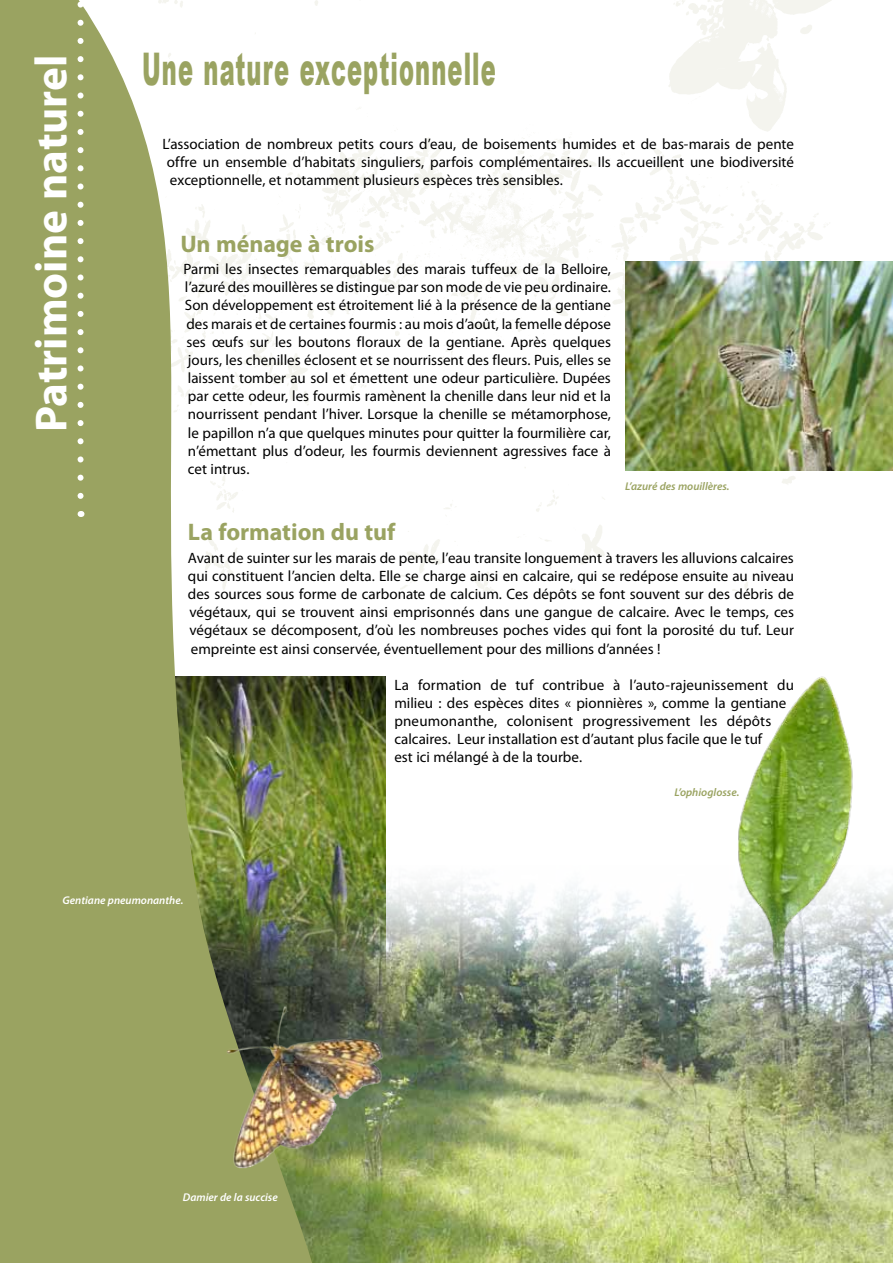
<style>
.page{position:relative;width:893px;height:1263px;background:#fff}
.page>*{position:absolute;margin:0;border:0;box-sizing:border-box;transform-origin:0 0}
.t1{font:900 45px "Arial";letter-spacing:.05em;color:#9aa361;scale:.5 1}
.t2{font:700 45px "Myriad Pro";color:#fff}
.t3{font:700 24px "Myriad Pro";letter-spacing:-.005em;color:#9aa361}
.t4{font:15px/18.1px "Myriad Pro";color:#000;text-align:justify}
.t5{font:italic 600 11.25px "Myriad Pro";color:#fff}
.t6{font:italic 600 11.25px "Myriad Pro";color:#9aa361}
</style>
<div class="page">
<img style="left:320px;top:0;width:573px;height:591px">
<img style="left:738px;top:676px;width:115px;height:170px">
<img style="left:318px;top:676px;width:68px;height:170px">
<img style="left:625px;top:261px;width:268px;height:209px">
<svg style="left:318px;top:846px;width:526px;height:19px"></svg>
<img style="left:318px;top:865px;width:575px;height:398px">
<svg style="left:0;top:0;width:318px;height:1263px;fill:#9aa361"></svg>
<svg style="left:78px;top:0;width:6px;height:496px"></svg>
<img style="left:227px;top:895px;width:218px;height:337px">
<h1 class="t2" style="left:26px;top:432px;width:379px;rotate:-90deg">Patrimoine naturel</h1>
<h1 class="t1" style="left:142px;top:36px;width:709px">Une nature exceptionnelle</h1>
<p class="t4" style="left:162px;top:135px;width:633px">L’association de nombreux petits cours d’eau, de boisements humides et de bas-marais de pente offre un ensemble d’habitats singuliers, parfois complémentaires. Ils accueillent une biodiversité exceptionnelle, et notamment plusieurs espèces très sensibles.</p>
<h2 class="t3" style="left:180px;top:230px;width:196px">Un ménage à trois</h2>
<p class="t4" style="left:183px;top:260px;width:429px">Parmi les insectes remarquables des marais tuffeux de la Belloire, l’azuré des mouillères se distingue par son mode de vie peu ordinaire.<br>Son développement est étroitement lié à la présence de la gentiane des marais et de certaines fourmis : au mois d’août, la femelle dépose ses œufs sur les boutons floraux de la gentiane. Après quelques jours, les chenilles éclosent et se nourrissent des fleurs. Puis, elles se laissent tomber au sol et émettent une odeur particulière. Dupées par cette odeur, les fourmis ramènent la chenille dans leur nid et la nourrissent pendant l’hiver. Lorsque la chenille se métamorphose, le papillon n’a que quelques minutes pour quitter la fourmilière car, n’émettant plus d’odeur, les fourmis deviennent agressives face à cet intrus.</p>
<p class="t6" style="left:625px;top:480px;width:106px">L’azuré des mouillères.</p>
<h2 class="t3" style="left:188px;top:519px;width:209px">La formation du tuf</h2>
<p class="t4" style="left:188px;top:549px;width:608px">Avant de suinter sur les marais de pente, l’eau transite longuement à travers les alluvions calcaires qui constituent l’ancien delta. Elle se charge ainsi en calcaire, qui se redépose ensuite au niveau des sources sous forme de carbonate de calcium. Ces dépôts se font souvent sur des débris de végétaux, qui se trouvent ainsi emprisonnés dans une gangue de calcaire. Avec le temps, ces végétaux se décomposent, d’où les nombreuses poches vides qui font la porosité du tuf. Leur empreinte est ainsi conservée, éventuellement pour des millions d’années !</p>
<p class="t4" style="left:394px;top:676px;width:401px;text-align:left">La formation de tuf contribue à l’auto-rajeunissement du milieu : des espèces dites « pionnières », comme la gentiane pneumonanthe, colonisent progressivement les dépôts calcaires. Leur installation est d’autant plus facile que le tuf<br>est ici mélangé à de la tourbe.</p>
<p class="t6" style="left:674px;top:786px;width:66px">L’ophioglosse.</p>
<p class="t5" style="left:63px;top:894px;width:122px">Gentiane pneumonanthe.</p>
<p class="t5" style="left:183px;top:1191px;width:96px">Damier de la succise</p>
</div>
